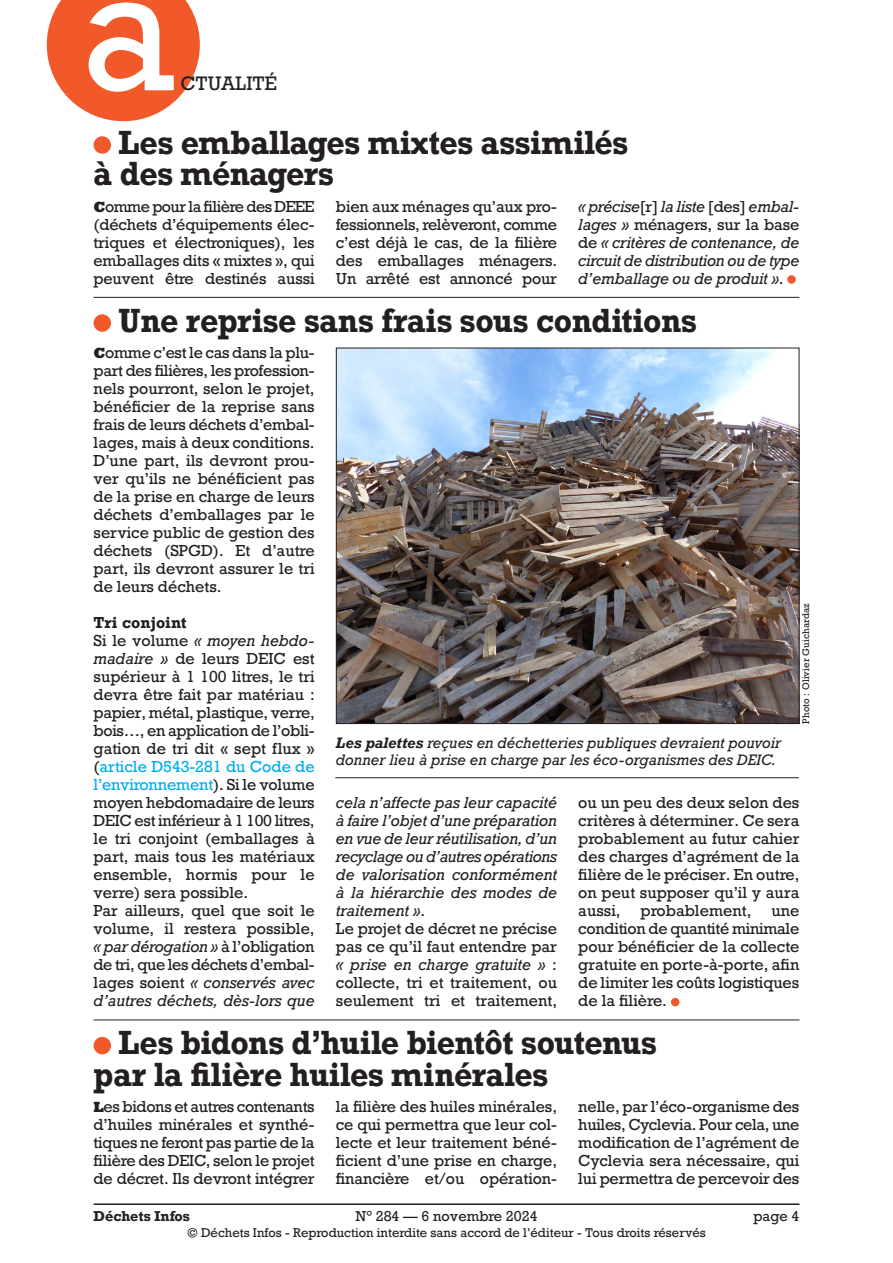
<style>
.page{position:relative;width:893px;height:1263px;background:#fff}
.page>*{position:absolute;margin:0;border:0;box-sizing:border-box;transform-origin:0 0}
.t1{font:166.5px "Rockwell";color:#fff}
.Texte_courant{font:700 31.5px/31.5px "Rockwell";letter-spacing:-.01em;color:#231f20;scale:.95 1}
.t2{font:18.3px "Rockwell";color:#231f20}
.Texte_courant-2{font:15px/18px "Rockwell";letter-spacing:-.005em;color:#231f20;text-align:justify}
.Texte_courant-3{font:italic 15px/18px "Rockwell";letter-spacing:-.01em;color:#231f20;text-align:justify}
.Texte_courant-4{font:700 15px "Rockwell";letter-spacing:.015em;color:#231f20}
.Légende_photo{font:italic 14.25px/17.2px "Rockwell";color:#231f20}
.t3{font:13.5px "Rockwell";color:#231f20}
.t4{font:700 13.5px "Rockwell";color:#231f20}
.t5{font:12px "Rockwell";color:#231f20}
.Crédit_photo{font:9px "Rockwell";letter-spacing:.015em;color:#231f20}
.s1{font-family:"Rockwell Std";font-weight:800}
.s2{font-style:normal}
.s3{font-style:italic}
.s4{color:#00aeef}
.s5{font-weight:700}
</style>
<div class="page">
<hr style="left:94px;top:1203px;width:705px;height:2px;background:#231f20">
<div style="left:94px;top:136px;width:17px;height:18px;background:#f1592a;border-radius:50%"></div>
<div style="left:787px;top:275px;width:9px;height:9px;background:#f1592a;border-radius:50%"></div>
<hr style="left:94px;top:297px;width:705px;height:1px;background:#231f20">
<div style="left:94px;top:314px;width:17px;height:18px;background:#f1592a;border-radius:50%"></div>
<div style="left:671px;top:998px;width:8px;height:8px;background:#f1592a;border-radius:50%"></div>
<hr style="left:94px;top:1019px;width:705px;height:1px;background:#231f20">
<div style="left:94px;top:1037px;width:17px;height:17px;background:#f1592a;border-radius:50%"></div>
<img style="left:338px;top:350px;width:459px;height:372px">
<hr style="left:335px;top:777px;width:464px;height:1px;background:#231f20">
<svg style="left:47px;top:0;width:153px;height:121px;background:#f3734b"></svg>
<h1 class="t1" style="left:80px;top:-73px;width:98px">a</h1>
<p class="t2" style="left:180px;top:72px;width:98px">CTUALITÉ</p>
<p class="Texte_courant" style="left:94px;top:126px;width:564px;text-indent:25px">Les emballages mixtes assimilés à des ménagers</p>
<p class="Texte_courant-2" style="left:94px;top:198px;width:223px"><span class="s1">C</span>omme pour la filière des DEEE (déchets d’équipements élec&shy;triques et électroniques), les emballages dits « mixtes », qui peuvent être destinés aussi</p>
<p class="Texte_courant-2" style="left:336px;top:198px;width:223px">bien aux ménages qu’aux pro&shy;fessionnels, relèveront, comme c’est déjà le cas, de la filière des emballages ménagers.<br>Un arrêté est annoncé pour</p>
<p class="Texte_courant-3" style="left:578px;top:198px;width:223px">« précise<span class="s2">[r]</span> la liste <span class="s2">[des]</span> embal&shy;lages » <span class="s2">ménagers, sur la base de</span> « critères de contenance, de circuit de distribution ou de type d’emballage ou de produit »<span class="s2">.</span></p>
<p class="Texte_courant" style="left:119px;top:304px;width:610px">Une reprise sans frais sous conditions</p>
<p class="Texte_courant-2" style="left:94px;top:344px;width:223px"><span class="s1">C</span>omme c’est le cas dans la plu&shy;part des filières, les profession&shy;nels pourront, selon le projet, bénéficier de la reprise sans frais de leurs déchets d’embal&shy;lages, mais à deux conditions.<br>D’une part, ils devront prou&shy;ver qu’ils ne bénéficient pas de la prise en charge de leurs déchets d’emballages par le service public de gestion des déchets (SPGD). Et d’autre part, ils devront assurer le tri de leurs déchets.</p>
<p class="Texte_courant-4" style="left:94px;top:613px;width:95px">Tri conjoint</p>
<p class="Texte_courant-2" style="left:94px;top:632px;width:223px">Si le volume <span class="s3">« moyen hebdo&shy;madaire »</span> de leurs DEIC est supérieur à 1 100 litres, le tri devra être fait par matériau : papier, métal, plastique, verre, bois…, en application de l’obli&shy;gation de tri dit « sept flux » (<span class="s4">article D543-281 du Code de l’environnement</span>). Si le volume moyen hebdomadaire de leurs DEIC est inférieur à 1 100 litres, le tri conjoint (emballages à part, mais tous les matériaux ensemble, hormis pour le verre) sera possible.</p>
<p class="Texte_courant-2" style="left:94px;top:902px;width:223px">Par ailleurs, quel que soit le volume, il restera possible, <span class="s3">« par dérogation »</span> à l’obligation de tri, que les déchets d’embal&shy;lages soient <span class="s3">« conservés avec d’autres déchets, dès-lors que</span></p>
<p class="Crédit_photo" style="left:800px;top:724px;width:122px;rotate:-90deg">Photo : Olivier Guichardaz</p>
<p class="Légende_photo" style="left:336px;top:734px;width:447px"><span class="s5">Les palettes</span> reçues en déchetteries publiques devraient pouvoir donner lieu à prise en charge par les éco-organismes des DEIC.</p>
<p class="Texte_courant-3" style="left:336px;top:794px;width:223px">cela n’affecte pas leur capacité à faire l’objet d’une préparation en vue de leur réutilisation, d’un recyclage ou d’autres opérations de valorisation conformément à la hiérarchie des modes de traitement »<span class="s2">.</span></p>
<p class="Texte_courant-2" style="left:336px;top:920px;width:223px">Le projet de décret ne précise pas ce qu’il faut entendre par <span class="s3">« prise en charge gratuite »</span> : collecte, tri et traitement, ou seulement tri et traitement,</p>
<p class="Texte_courant-2" style="left:578px;top:794px;width:223px">ou un peu des deux selon des critères à déterminer. Ce sera probablement au futur cahier des charges d’agrément de la filière de le préciser. En outre, on peut supposer qu’il y aura aussi,</p>
<p class="Texte_courant-2" style="left:641px;top:902px;width:112px">probablement,</p>
<p class="Texte_courant-2" style="left:578px;top:902px;width:223px;text-indent:193px">une condition de quantité minimale pour bénéficier de la collecte gratuite en porte-à-porte, afin de limiter les coûts logistiques de la filière.</p>
<p class="Texte_courant" style="left:94px;top:1027px;width:594px;text-indent:25px">Les bidons d’huile bientôt soutenus par la filière huiles minérales</p>
<p class="Texte_courant-2" style="left:94px;top:1098px;width:223px"><span class="s1">L</span>es bidons et autres contenants d’huiles minérales et synthé&shy;tiques ne feront pas partie de la filière des DEIC, selon le projet de décret. Ils devront intégrer</p>
<p class="Texte_courant-2" style="left:336px;top:1098px;width:223px">la filière des huiles minérales, ce qui permettra que leur col&shy;lecte et leur traitement béné&shy;ficient d’une prise en charge, financière et/ou opération-</p>
<p class="Texte_courant-2" style="left:578px;top:1098px;width:223px">nelle, par l’éco-organisme des huiles, Cyclevia. Pour cela, une modification de l’agrément de Cyclevia sera nécessaire, qui lui permettra de percevoir des</p>
<p class="t4" style="left:94px;top:1207px;width:98px">Déchets Infos</p>
<p class="t3" style="left:355px;top:1207px;width:184px">N° 284 — 6 novembre 2024</p>
<p class="t3" style="left:753px;top:1207px;width:48px">page 4</p>
<p class="t5" style="left:187px;top:1225px;width:520px">© Déchets Infos - Reproduction interdite sans accord de l’éditeur - Tous droits réservés</p>
</div>
